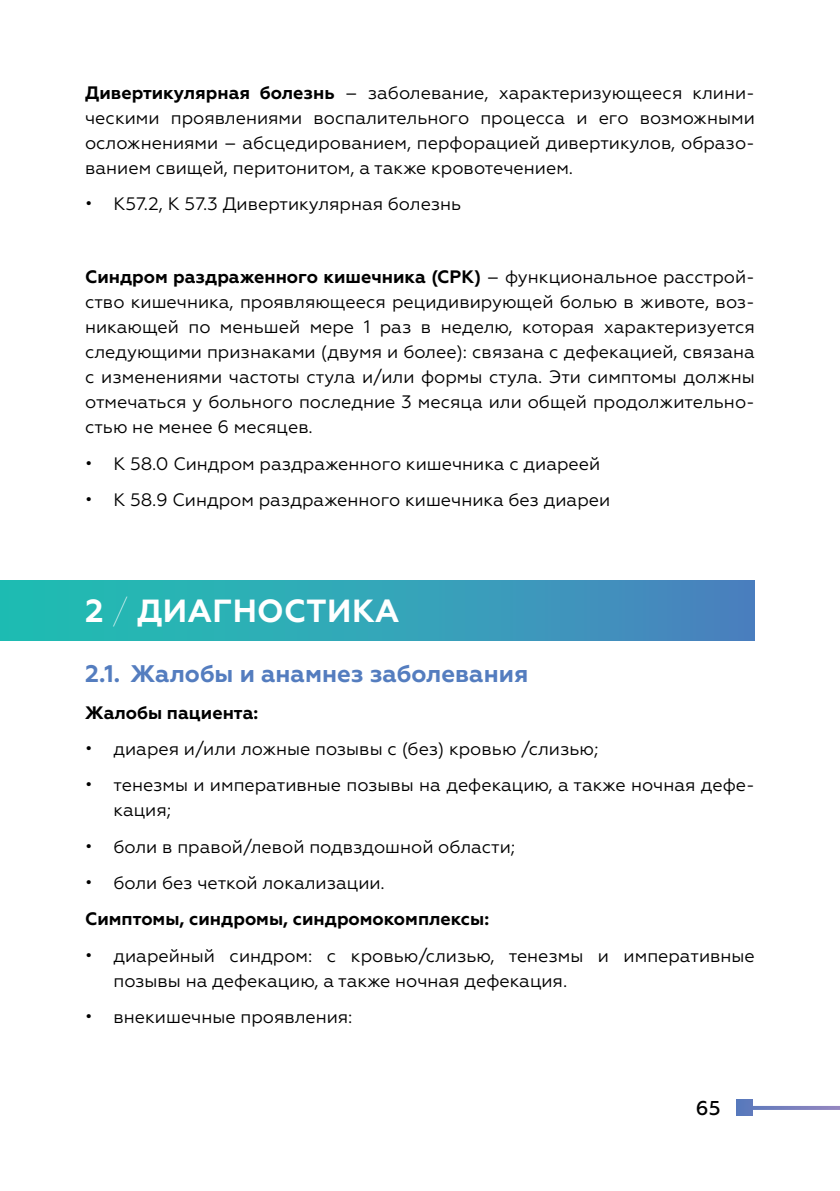
<style>
.page{position:relative;width:840px;height:1191px;background:#fff}
.page>*{position:absolute;margin:0;border:0;box-sizing:border-box;transform-origin:0 0}
.t1{font:700 32px "Geometria";letter-spacing:.01em;color:#fff}
.t2{font:700 24px "Geometria";color:#547dbf}
.t3{font:500 20px "Geometria";color:#000}
.t4{font:18px/25px "Geometria";color:#000;text-align:justify}
.t5{font:700 18px "Geometria";color:#000}
.s1{font-weight:700}
.s2{font-weight:100}
</style>
<div class="page">
<svg style="left:751px;top:1106px;width:88px;height:4px"></svg>
<div style="left:735px;top:1100px;width:16px;height:16px;background:#5a79bc"></div>
<div style="left:0;top:580px;width:754px;height:60px;background:linear-gradient(to right,#1ec2b1,#4a84bf)"></div>
<p class="t4" style="left:85px;top:80px;width:670px"><span class="s1">Дивертикулярная болезнь</span> – заболевание, характеризующееся клини&shy;ческими проявлениями воспалительного процесса и его возможными осложнениями – абсцедированием, перфорацией дивертикулов, образо&shy;ванием свищей, перитонитом, а также кровотечением.</p>
<p class="t4" style="left:85px;top:192px;width:377px">• К57.2, К 57.3 Дивертикулярная болезнь</p>
<p class="t4" style="left:85px;top:264px;width:670px"><span class="s1">Синдром раздраженного кишечника (СРК)</span> – функциональное расстрой&shy;ство кишечника, проявляющееся рецидивирующей болью в животе, воз&shy;никающей по меньшей мере 1 раз в неделю, которая характеризуется следующими признаками (двумя и более): связана с дефекацией, связана с изменениями частоты стула и/или формы стула. Эти симптомы должны отмечаться у больного последние 3 месяца или общей продолжительно&shy;стью не менее 6 месяцев.</p>
<p class="t4" style="left:85px;top:451px;width:516px">• К 58.0 Синдром раздраженного кишечника с диареей</p>
<p class="t4" style="left:85px;top:487px;width:526px">• К 58.9 Синдром раздраженного кишечника без диареи</p>
<h1 class="t1" style="left:85px;top:592px;width:316px">2 <span class="s2">/</span> ДИАГНОСТИКА</h1>
<h2 class="t2" style="left:85px;top:659px;width:444px">2.1. Жалобы и анамнез заболевания</h2>
<p class="t5" style="left:85px;top:701px;width:174px">Жалобы пациента:</p>
<p class="t4" style="left:85px;top:736px;width:514px">• диарея и/или ложные позывы с (без) кровью /слизью;</p>
<p class="t4" style="left:113px;top:772px;width:642px;text-indent:-28px">• тенезмы и императивные позывы на дефекацию, а также ночная дефе&shy;кация;</p>
<p class="t4" style="left:85px;top:834px;width:431px">• боли в правой/левой подвздошной области;</p>
<p class="t4" style="left:85px;top:870px;width:301px">• боли без четкой локализации.</p>
<p class="t5" style="left:85px;top:908px;width:405px">Симптомы, синдромы, синдромокомплексы:</p>
<p class="t4" style="left:113px;top:943px;width:642px;text-indent:-28px">• диарейный синдром: с кровью/слизью, тенезмы и императивные позывы на дефекацию, а также ночная дефекация.</p>
<p class="t4" style="left:85px;top:1004px;width:269px">• внекишечные проявления:</p>
<p class="t3" style="left:695px;top:1096px;width:26px">65</p>
</div>
